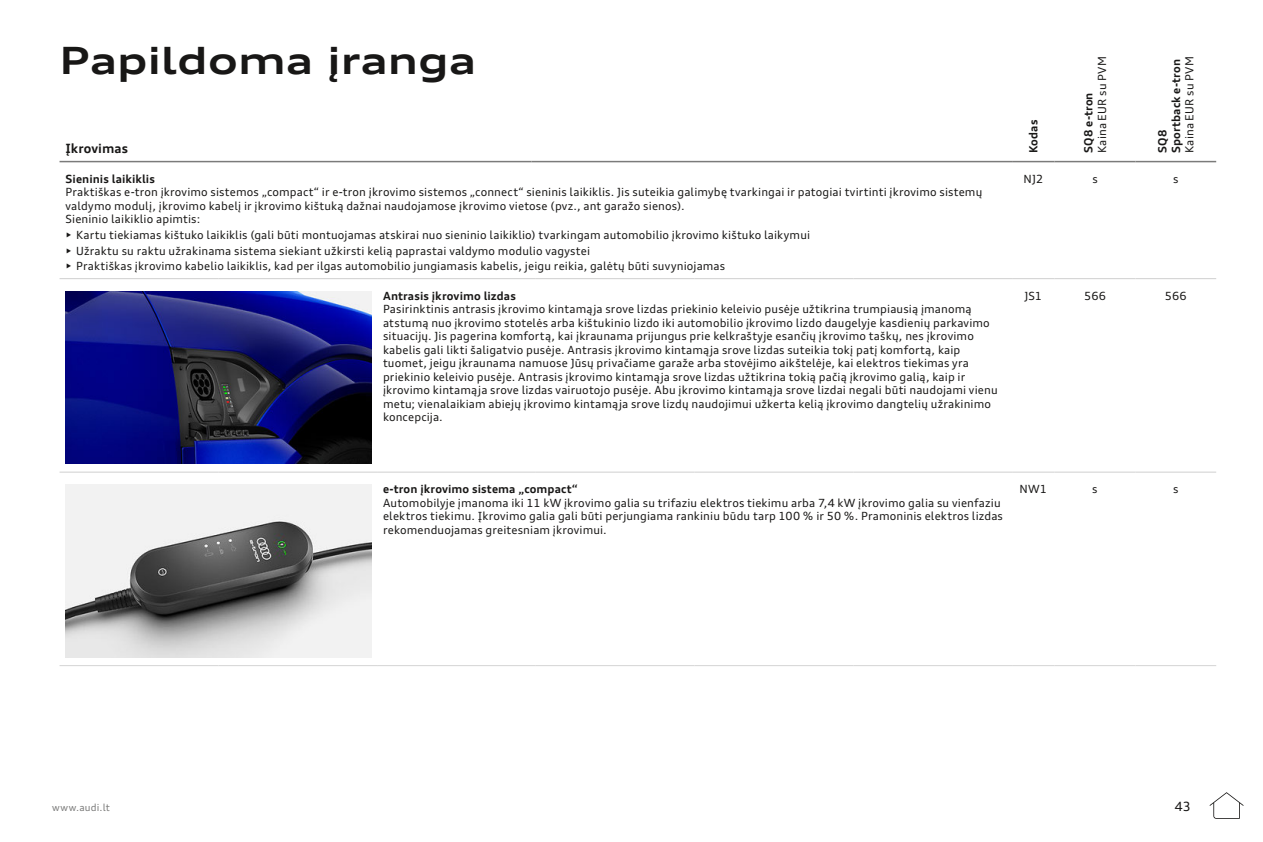
<style>
.page{position:relative;width:1263px;height:842px;background:#fff}
.page>*{position:absolute;margin:0;border:0;box-sizing:border-box;transform-origin:0 0}
.t1{font:700 expanded 37.5px "Audi Type";letter-spacing:.005em;color:#181716}
.t2{font:700 12.75px "Audi Type";letter-spacing:.01em;color:#181716}
.t3{font:12.75px "Audi Type";color:#181716}
.t4{font:11.25px/13.5px "Audi Type";letter-spacing:.015em;color:#181716}
.t5{font:700 11.25px/13.5px "Audi Type";letter-spacing:.015em;color:#181716}
.t6{font:9.75px "Audi Type";letter-spacing:.015em;color:#7b7b7a}
</style>
<div class="page">
<svg style="left:1209px;top:792px;width:35px;height:27px"></svg>
<hr style="left:60px;top:278px;width:158px;height:1px;background:#d0d0d0">
<hr style="left:218px;top:278px;width:159px;height:1px;background:#d0d0d0">
<hr style="left:377px;top:278px;width:159px;height:1px;background:#d0d0d0">
<hr style="left:536px;top:278px;width:158px;height:1px;background:#d0d0d0">
<hr style="left:694px;top:278px;width:159px;height:1px;background:#d0d0d0">
<hr style="left:853px;top:278px;width:159px;height:1px;background:#d0d0d0">
<hr style="left:1012px;top:278px;width:42px;height:1px;background:#d0d0d0">
<hr style="left:1054px;top:278px;width:81px;height:1px;background:#d0d0d0">
<hr style="left:1135px;top:278px;width:81px;height:1px;background:#d0d0d0">
<hr style="left:60px;top:472px;width:158px;height:1px;background:#d0d0d0">
<hr style="left:218px;top:472px;width:159px;height:1px;background:#d0d0d0">
<hr style="left:377px;top:472px;width:159px;height:1px;background:#d0d0d0">
<hr style="left:536px;top:472px;width:158px;height:1px;background:#d0d0d0">
<hr style="left:694px;top:472px;width:159px;height:1px;background:#d0d0d0">
<hr style="left:853px;top:472px;width:159px;height:1px;background:#d0d0d0">
<hr style="left:1012px;top:472px;width:42px;height:1px;background:#d0d0d0">
<hr style="left:1054px;top:472px;width:81px;height:1px;background:#d0d0d0">
<hr style="left:1135px;top:472px;width:81px;height:1px;background:#d0d0d0">
<hr style="left:60px;top:665px;width:158px;height:1px;background:#d4d4d4">
<hr style="left:218px;top:665px;width:159px;height:1px;background:#d4d4d4">
<hr style="left:377px;top:665px;width:159px;height:1px;background:#d4d4d4">
<hr style="left:536px;top:665px;width:158px;height:1px;background:#d4d4d4">
<hr style="left:694px;top:665px;width:159px;height:1px;background:#d4d4d4">
<hr style="left:853px;top:665px;width:159px;height:1px;background:#d4d4d4">
<hr style="left:1012px;top:665px;width:42px;height:1px;background:#d4d4d4">
<hr style="left:1054px;top:665px;width:81px;height:1px;background:#d4d4d4">
<hr style="left:1135px;top:665px;width:81px;height:1px;background:#d4d4d4">
<img style="left:65px;top:291px;width:306px;height:173px">
<img style="left:65px;top:485px;width:306px;height:172px">
<hr style="left:60px;top:161px;width:471px;height:1px;background:#7b7b7a">
<hr style="left:531px;top:161px;width:481px;height:1px;background:#7b7b7a">
<hr style="left:1012px;top:161px;width:42px;height:1px;background:#7b7b7a">
<hr style="left:1054px;top:161px;width:81px;height:1px;background:#7b7b7a">
<hr style="left:1135px;top:161px;width:81px;height:1px;background:#7b7b7a">
<h1 class="t1" style="left:60px;top:37px;width:418px">Papildoma įranga</h1>
<p class="t2" style="left:66px;top:140px;width:64px">Įkrovimas</p>
<p class="t5" style="left:66px;top:172px;width:91px">Sieninis laikiklis</p>
<p class="t4" style="left:66px;top:185px;width:918px">Praktiškas e-tron įkrovimo sistemos „compact“ ir e-tron įkrovimo sistemos „connect“ sieninis laikiklis. Jis suteikia galimybę tvarkingai ir patogiai tvirtinti įkrovimo sistemų valdymo modulį, įkrovimo kabelį ir įkrovimo kištuką dažnai naudojamose įkrovimo vietose (pvz., ant garažo sienos).<br>Sieninio laikiklio apimtis:</p>
<p class="t4" style="left:66px;top:228px;width:746px">• Kartu tiekiamas kištuko laikiklis (gali būti montuojamas atskirai nuo sieninio laikiklio) tvarkingam automobilio įkrovimo kištuko laikymui</p>
<p class="t4" style="left:66px;top:244px;width:526px">• Užraktu su raktu užrakinama sistema siekiant užkirsti kelią paprastai valdymo modulio vagystei</p>
<p class="t4" style="left:66px;top:259px;width:661px">• Praktiškas įkrovimo kabelio laikiklis, kad per ilgas automobilio jungiamasis kabelis, jeigu reikia, galėtų būti suvyniojamas</p>
<p class="t5" style="left:383px;top:289px;width:134px">Antrasis įkrovimo lizdas</p>
<p class="t4" style="left:383px;top:303px;width:616px">Pasirinktinis antrasis įkrovimo kintamąja srove lizdas priekinio keleivio pusėje užtikrina trumpiausią įmanomą atstumą nuo įkrovimo stotelės arba kištukinio lizdo iki automobilio įkrovimo lizdo daugelyje kasdienių parkavimo situacijų. Jis pagerina komfortą, kai įkraunama prijungus prie kelkraštyje esančių įkrovimo taškų, nes įkrovimo kabelis gali likti šaligatvio pusėje. Antrasis įkrovimo kintamąja srove lizdas suteikia tokį patį komfortą, kaip tuomet, jeigu įkraunama namuose Jūsų privačiame garaže arba stovėjimo aikštelėje, kai elektros tiekimas yra priekinio keleivio pusėje. Antrasis įkrovimo kintamąja srove lizdas užtikrina tokią pačią įkrovimo galią, kaip ir įkrovimo kintamąja srove lizdas vairuotojo pusėje. Abu įkrovimo kintamąja srove lizdai negali būti naudojami vienu metu; vienalaikiam abiejų įkrovimo kintamąja srove lizdų naudojimui užkerta kelią įkrovimo dangtelių užrakinimo koncepcija.</p>
<p class="t5" style="left:1027px;top:153px;width:35px;rotate:-90deg">Kodas</p>
<p class="t4" style="left:1095px;top:153px;width:98px;rotate:-90deg">Kaina EUR su PVM</p>
<p class="t5" style="left:1156px;top:153px;width:95px;rotate:-90deg">SQ8<br>Sportback e-tron</p>
<p class="t4" style="left:1183px;top:153px;width:98px;rotate:-90deg">Kaina EUR su PVM</p>
<p class="t5" style="left:1081px;top:153px;width:62px;rotate:-90deg">SQ8 e-tron</p>
<p class="t4" style="left:1023px;top:172px;width:21px">NJ2</p>
<p class="t4" style="left:1092px;top:172px;width:7px">s</p>
<p class="t4" style="left:1173px;top:172px;width:7px">s</p>
<p class="t4" style="left:1024px;top:289px;width:19px">JS1</p>
<p class="t4" style="left:1084px;top:289px;width:23px">566</p>
<p class="t4" style="left:1165px;top:289px;width:23px">566</p>
<p class="t5" style="left:383px;top:482px;width:196px">e-tron įkrovimo sistema „compact“</p>
<p class="t4" style="left:383px;top:496px;width:621px">Automobilyje įmanoma iki 11 kW įkrovimo galia su trifaziu elektros tiekimu arba 7,4 kW įkrovimo galia su vienfaziu elektros tiekimu. Įkrovimo galia gali būti perjungiama rankiniu būdu tarp 100 % ir 50 %. Pramoninis elektros lizdas rekomenduojamas greitesniam įkrovimui.</p>
<p class="t4" style="left:1019px;top:482px;width:29px">NW1</p>
<p class="t4" style="left:1092px;top:482px;width:7px">s</p>
<p class="t4" style="left:1173px;top:482px;width:7px">s</p>
<p class="t6" style="left:52px;top:801px;width:59px">www.audi.lt</p>
<p class="t3" style="left:1175px;top:798px;width:18px">43</p>
</div>
